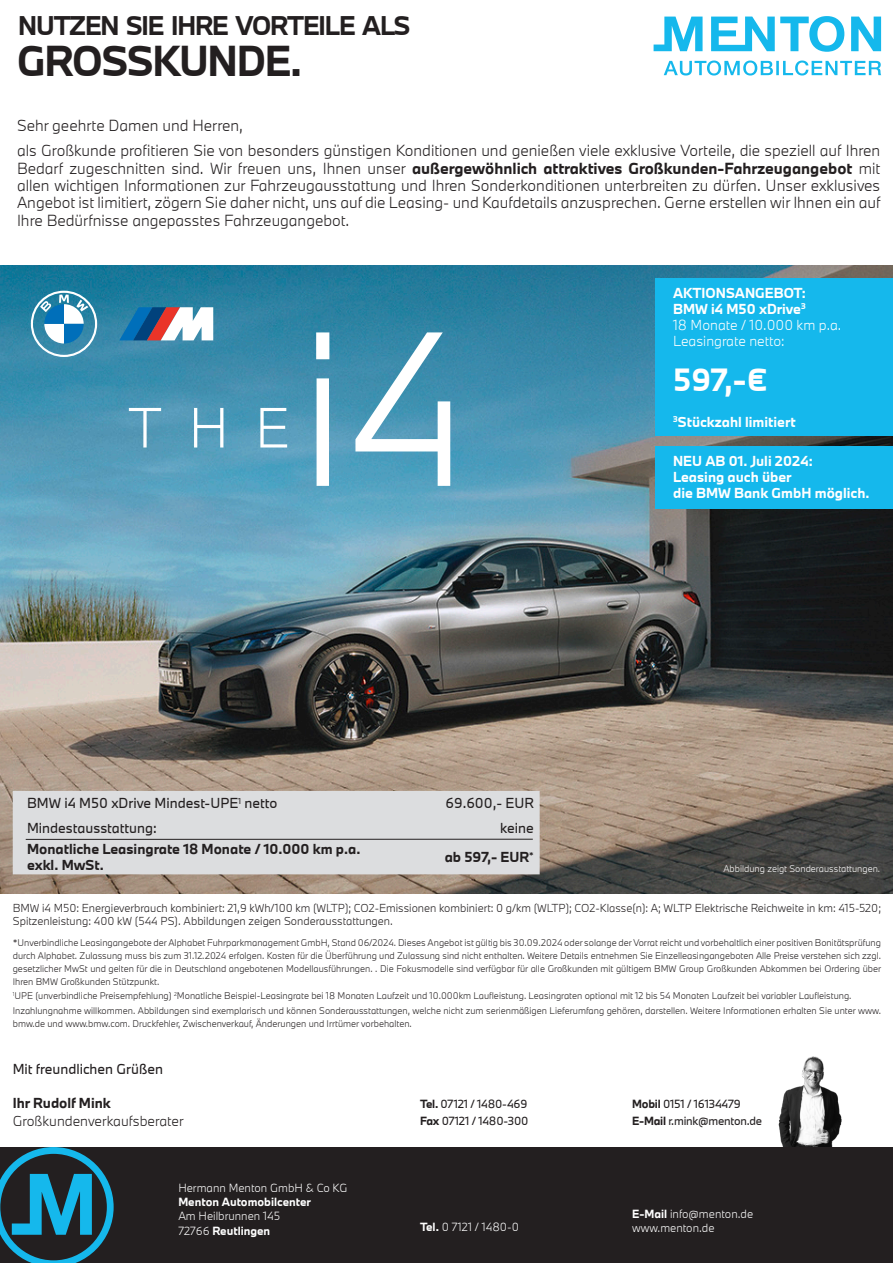
<style>
.page{position:relative;width:893px;height:1263px;background:#fff}
.page>*{position:absolute;margin:0;border:0;box-sizing:border-box;transform-origin:0 0}
.t1{font:300 203.55px "BMW Type Next TT";color:#fff}
.t2{font:300 52.5px "BMW Type Next TT";color:#fff}
.t3{font:700 40.35px "BMW Type Next TT";letter-spacing:-.03em;color:#231f20}
.t4{font:700 30px "BMW Type Next TT";color:#fff}
.t5{font:700 25.2px "BMW Type Next TT";letter-spacing:-.045em;color:#231f20}
.t6{font:300 15px/17.2px "BMW Type Next TT";color:#231f20;text-align:justify}
.t7{font:700 13.5px "BMW Type Next TT";color:#fff}
.t8{font:13.5px "BMW Type Next TT";color:#231f20}
.t9{font:700 13.5px "BMW Type Next TT";color:#231f20}
.t10{font:300 13.5px "BMW Type Next TT";color:#fff}
.t11{font:300 13.5px "BMW Type Next TT";color:#231f20}
.t12{font:300 11.1px "BMW Type Next TT";color:#fff}
.t13{font:11.1px "BMW Type Next TT";letter-spacing:-.02em;color:#231f20}
.t14{font:700 11.1px "BMW Type Next TT";color:#fff}
.t15{font:300 10.8px/12.9px "BMW Type Next TT";color:#231f20}
.t16{font:300 9px/12.8px "BMW Type Next TT";color:#231f20;text-align:justify}
.t17{font:300 9px "BMW Type Next TT";color:#fff}
.s1{font-weight:700}
.s2{font-weight:300}
</style>
<div class="page">
<img style="left:778px;top:1056px;width:64px;height:91px">
<div style="left:0;top:1147px;width:893px;height:116px;background:#231f20"></div>
<svg style="left:654px;top:16px;width:227px;height:60px"></svg>
<svg style="left:0;top:1147px;width:114px;height:116px"></svg>
<img style="left:0;top:265px;width:893px;height:628px">
<svg style="left:31px;top:291px;width:66px;height:66px"></svg>
<svg style="left:119px;top:307px;width:94px;height:33px"></svg>
<div style="left:656px;top:278px;width:237px;height:158px;background:#15b8ec"></div>
<div style="left:656px;top:446px;width:237px;height:63px;background:#15b8ec"></div>
<div style="left:13px;top:791px;width:527px;height:83px;background:#dcdddf"></div>
<hr style="left:26px;top:839px;width:507px;height:1px;background:#231f20">
<p class="t5" style="left:18px;top:8px;width:394px">NUTZEN SIE IHRE VORTEILE ALS</p>
<p class="t3" style="left:17px;top:33px;width:287px">GROSSKUNDE.</p>
<p class="t6" style="left:17px;top:116px;width:228px">Sehr geehrte Damen und Herren,</p>
<p class="t6" style="left:17px;top:142px;width:865px">als Großkunde profitieren Sie von besonders günstigen Konditionen und genießen viele exklusive Vorteile, die speziell auf Ihren Bedarf zugeschnitten sind. Wir freuen uns, Ihnen unser <span class="s1">außergewöhnlich attraktives Großkunden-Fahrzeugangebot</span> mit allen wichtigen Informationen zur Fahrzeugausstattung und Ihren Sonderkonditionen unterbreiten zu dürfen. Unser exklusives Angebot ist limitiert, zögern Sie daher nicht, uns auf die Leasing- und Kaufdetails anzusprechen. Gerne erstellen wir Ihnen ein auf Ihre Bedürfnisse angepasstes Fahrzeugangebot.</p>
<p class="t2" style="left:128px;top:392px;width:163px">THE</p>
<p class="t1" style="left:300px;top:270px;width:171px">i4</p>
<p class="t8" style="left:27px;top:794px;width:252px">BMW i4 M50 xDrive Mindest-UPE<sup>1</sup> netto</p>
<p class="t8" style="left:445px;top:794px;width:90px">69.600,- EUR</p>
<p class="t8" style="left:27px;top:818px;width:131px">Mindestausstattung:</p>
<p class="t8" style="left:500px;top:818px;width:35px">keine</p>
<p class="t9" style="left:27px;top:840px;width:335px">Monatliche Leasingrate 18 Monate / 10.000 km p.a.</p>
<p class="t9" style="left:27px;top:856px;width:78px">exkl. MwSt.</p>
<p class="t9" style="left:445px;top:848px;width:91px">ab 597,- EUR<sup>*</sup></p>
<p class="t7" style="left:673px;top:283px;width:134px">AKTIONSANGEBOT:</p>
<p class="t7" style="left:673px;top:299px;width:134px">BMW i4 M50 xDrive<sup>3</sup></p>
<p class="t10" style="left:673px;top:316px;width:170px">18 Monate / 10.000 km p.a.</p>
<p class="t10" style="left:673px;top:332px;width:113px">Leasingrate netto:</p>
<p class="t4" style="left:673px;top:359px;width:96px">597,-€</p>
<p class="t7" style="left:673px;top:412px;width:124px"><sup>3</sup>Stückzahl limitiert</p>
<p class="t7" style="left:673px;top:452px;width:141px">NEU AB 01. Juli 2024:</p>
<p class="t7" style="left:673px;top:468px;width:120px">Leasing auch über</p>
<p class="t7" style="left:673px;top:484px;width:198px">die BMW Bank GmbH möglich.</p>
<p class="t17" style="left:723px;top:863px;width:158px">Abbildung zeigt Sonderausstattungen.</p>
<p class="t15" style="left:13px;top:901px;width:870px">BMW i4 M50: Energieverbrauch kombiniert: 21,9 kWh/100 km (WLTP); CO2-Emissionen kombiniert: 0 g/km (WLTP); CO2-Klasse(n): A; WLTP Elektrische Reichweite in km: 415-520;<br>Spitzenleistung: 400 kW (544 PS). Abbildungen zeigen Sonderausstattungen.</p>
<p class="t16" style="left:13px;top:936px;width:870px">*Unverbindliche Leasingangebote der Alphabet Fuhrparkmanagement GmbH, Stand 06/2024. Dieses Angebot ist gültig bis 30.09.2024 oder solange der Vorrat reicht und vorbehaltlich einer positiven Bonitätsprüfung durch Alphabet. Zulassung muss bis zum 31.12.2024 erfolgen. Kosten für die Überführung und Zulassung sind nicht enthalten. Weitere Details entnehmen Sie Einzelleasingangeboten Alle Preise verstehen sich zzgl. gesetzlicher MwSt und gelten für die in Deutschland angebotenen Modellausführungen. . Die Fokusmodelle sind verfügbar für alle Großkunden mit gültigem BMW Group Großkunden Abkommen bei Ordering über Ihren BMW Großkunden Stützpunkt.</p>
<p class="t16" style="left:13px;top:989px;width:840px"><sup>1</sup>UPE (unverbindliche Preisempfehlung) <sup>2</sup>Monatliche Beispiel-Leasingrate bei 18 Monaten Laufzeit und 10.000km Laufleistung. Leasingraten optional mit 12 bis 54 Monaten Laufzeit bei variabler Laufleistung.</p>
<p class="t16" style="left:13px;top:1004px;width:870px">Inzahlungnahme willkommen. Abbildungen sind exemplarisch und können Sonderausstattungen, welche nicht zum serienmäßigen Lieferumfang gehören, darstellen. Weitere Informationen erhalten Sie unter www. bmw.de und www.bmw.com. Druckfehler, Zwischenverkauf, Änderungen und Irrtümer vorbehalten.</p>
<p class="t8" style="left:13px;top:1060px;width:152px">Mit freundlichen Grüßen</p>
<p class="t9" style="left:13px;top:1094px;width:100px">Ihr Rudolf Mink</p>
<p class="t11" style="left:13px;top:1111px;width:172px">Großkundenverkaufsberater</p>
<p class="t12" style="left:178px;top:1180px;width:171px">Hermann Menton GmbH &amp; Co KG</p>
<p class="t14" style="left:178px;top:1194px;width:134px">Menton Automobilcenter</p>
<p class="t12" style="left:178px;top:1208px;width:103px">Am Heilbrunnen 145</p>
<p class="t14" style="left:178px;top:1223px;width:93px"><span class="s2">72766</span> Reutlingen</p>
<p class="t13" style="left:420px;top:1096px;width:109px"><span class="s1">Tel.</span> 07121 / 1480-469</p>
<p class="t13" style="left:420px;top:1113px;width:110px"><span class="s1">Fax</span> 07121 / 1480-300</p>
<p class="t12" style="left:420px;top:1219px;width:100px"><span class="s1">Tel.</span> 0 7121 / 1480-0</p>
<p class="t13" style="left:632px;top:1096px;width:110px"><span class="s1">Mobil</span> 0151 / 16134479</p>
<p class="t13" style="left:632px;top:1113px;width:131px"><span class="s1">E-Mail</span> r.mink@menton.de</p>
<p class="t12" style="left:632px;top:1206px;width:123px"><span class="s1">E-Mail</span> info@menton.de</p>
<p class="t12" style="left:632px;top:1220px;width:84px">www.menton.de</p>
</div>
